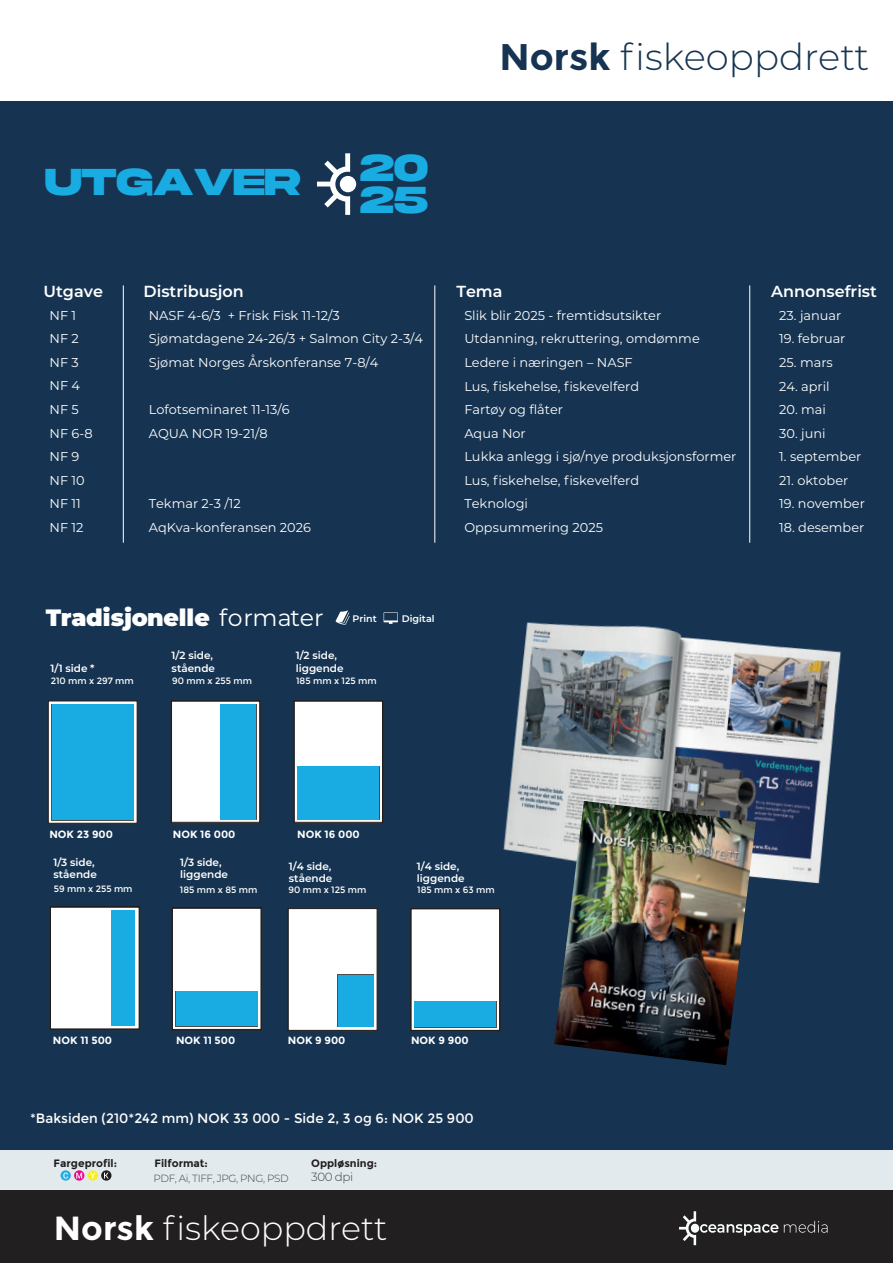
<style>
.page{position:relative;width:893px;height:1263px;background:#fff}
.page>*{position:absolute;margin:0;border:0;box-sizing:border-box;transform-origin:0 0}
.t1{font:700 39.75px/32.1px "Akira Expanded Super";color:#18ace3}
.t2{font:300 37.05px "Montserrat";color:#163451}
.t3{font:300 33.45px "Montserrat";color:#fff}
.t4{font:900 23.7px "Montserrat";color:#fff}
.t5{font:600 16.05px "Montserrat";color:#fff}
.t6{font:13.5px "Montserrat";color:#fff}
.t7{font:12.9px/23.5px "Montserrat";color:#fff}
.t8{font:300 11.85px "Montserrat";letter-spacing:-.035em;color:#403f41}
.t9{font:700 10.65px "Montserrat";color:#201d1e}
.t10{font:600 10.5px/12.6px "Montserrat";color:#fff}
.t11{font:700 10.5px "Montserrat";color:#fff}
.t12{font:300 10.35px "Montserrat";letter-spacing:-.035em;color:#403f41}
.t13{font:600 9.6px "Montserrat";color:#fff}
.t14{font:9.15px "Montserrat";color:#fff}
.s1{font-weight:700}
.s2{font-weight:400}
</style>
<div class="page">
<div style="left:0;top:102px;width:893px;height:1160px;background:#163451"></div>
<img style="left:503px;top:622px;width:339px;height:262px">
<div style="left:0;top:1190px;width:893px;height:73px;background:#221f20"></div>
<svg style="left:784px;top:1221px;width:44px;height:12px"></svg>
<svg style="left:679px;top:1211px;width:99px;height:34px"></svg>
<div style="left:0;top:1150px;width:893px;height:40px;background:#e2eaed"></div>
<svg style="left:60px;top:1170px;width:11px;height:11px"></svg>
<svg style="left:63px;top:1172px;width:5px;height:6px"></svg>
<svg style="left:74px;top:1170px;width:10px;height:11px"></svg>
<svg style="left:76px;top:1173px;width:6px;height:5px"></svg>
<svg style="left:88px;top:1170px;width:10px;height:11px"></svg>
<svg style="left:90px;top:1173px;width:5px;height:5px"></svg>
<svg style="left:101px;top:1170px;width:10px;height:11px"></svg>
<svg style="left:104px;top:1173px;width:5px;height:5px"></svg>
<svg style="left:317px;top:153px;width:39px;height:62px"></svg>
<img style="left:554px;top:801px;width:202px;height:264px">
<img style="left:47px;top:700px;width:92px;height:125px">
<div style="left:48px;top:701px;width:89px;height:122px;background:linear-gradient(to right,#fff,#fff)"></div>
<div style="left:52px;top:705px;width:82px;height:115px;background:#18ace3"></div>
<img style="left:293px;top:700px;width:91px;height:125px">
<div style="left:294px;top:701px;width:89px;height:122px;background:#fff;border:1px solid #201d1e"></div>
<div style="left:298px;top:767px;width:81px;height:53px;background:#18ace3"></div>
<img style="left:170px;top:700px;width:91px;height:125px">
<div style="left:171px;top:701px;width:89px;height:122px;background:#fff;border:1px solid #201d1e"></div>
<div style="left:171px;top:701px;width:89px;height:121px;border:1px solid #201d1e"></div>
<div style="left:220px;top:705px;width:36px;height:115px;background:#18ace3"></div>
<img style="left:410px;top:908px;width:91px;height:124px">
<div style="left:411px;top:909px;width:89px;height:122px;background:#fff;border:1px solid #201d1e"></div>
<div style="left:414px;top:1001px;width:82px;height:26px;background:#18ace3"></div>
<img style="left:287px;top:908px;width:92px;height:124px">
<div style="left:288px;top:908px;width:89px;height:122px;background:#fff;border:1px solid #201d1e"></div>
<div style="left:411px;top:908px;width:89px;height:122px;border:1px solid #201d1e"></div>
<img style="left:373px;top:974px;width:1px;height:52px">
<div style="left:338px;top:974px;width:35px;height:52px;background:#18ace3"></div>
<img style="left:171px;top:907px;width:92px;height:124px">
<div style="left:172px;top:908px;width:89px;height:122px;background:#fff;border:1px solid #201d1e"></div>
<div style="left:172px;top:907px;width:89px;height:122px;border:1px solid #201d1e"></div>
<img style="left:176px;top:991px;width:82px;height:1px">
<div style="left:176px;top:992px;width:82px;height:34px;background:#18ace3"></div>
<img style="left:49px;top:906px;width:92px;height:125px">
<div style="left:50px;top:907px;width:89px;height:122px;background:#fff"></div>
<div style="left:50px;top:907px;width:89px;height:122px;border:1px solid #201d1e"></div>
<div style="left:111px;top:911px;width:24px;height:115px;background:#18ace3"></div>
<svg style="left:384px;top:612px;width:14px;height:12px"></svg>
<svg style="left:335px;top:610px;width:15px;height:15px"></svg>
<h1 class="t1" style="left:45px;top:167px;width:257px">UTGAVER</h1>
<h1 class="t1" style="left:360px;top:153px;width:69px">20<br>25</h1>
<h2 class="t2" style="left:499px;top:32px;width:371px"><span class="s1">Norsk</span> fiskeoppdrett</h2>
<p class="t5" style="left:44px;top:280px;width:61px">Utgave</p>
<p class="t5" style="left:143px;top:280px;width:102px">Distribusjon</p>
<p class="t5" style="left:456px;top:280px;width:48px">Tema</p>
<p class="t7" style="left:464px;top:303px;width:273px">Slik blir 2025 - fremtidsutsikter<br>Utdanning, rekruttering, omdømme<br>Ledere i næringen – NASF<br>Lus, fiskehelse, fiskevelferd<br>Fartøy og flåter<br>Aqua Nor<br>Lukka anlegg i sjø/nye produksjonsformer<br>Lus, fiskehelse, fiskevelferd<br>Teknologi<br>Oppsummering 2025</p>
<p class="t7" style="left:149px;top:303px;width:276px">NASF 4-6/3 + Frisk Fisk 11-12/3<br>Sjømatdagene 24-26/3 + Salmon City 2-3/4<br>Sjømat Norges Årskonferanse 7-8/4</p>
<p class="t7" style="left:149px;top:397px;width:142px">Lofotseminaret 11-13/6<br>AQUA NOR 19-21/8</p>
<p class="t7" style="left:50px;top:303px;width:45px">NF 1<br>NF 2<br>NF 3<br>NF 4<br>NF 5<br>NF 6-8<br>NF 9<br>NF 10<br>NF 11<br>NF 12</p>
<p class="t7" style="left:149px;top:491px;width:164px">Tekmar 2-3 /12<br>AqKva-konferansen 2026</p>
<h3 class="t4" style="left:46px;top:600px;width:279px">Tradisjonelle <span class="s2">formater</span></h3>
<p class="t13" style="left:353px;top:612px;width:26px">Print</p>
<p class="t13" style="left:402px;top:612px;width:34px">Digital</p>
<p class="t10" style="left:50px;top:662px;width:46px">1/1 side *</p>
<p class="t10" style="left:172px;top:649px;width:45px">1/2 side, stående</p>
<p class="t10" style="left:296px;top:649px;width:49px">1/2 side, liggende</p>
<p class="t14" style="left:51px;top:675px;width:85px">210 mm x 297 mm</p>
<p class="t14" style="left:296px;top:675px;width:82px">185 mm x 125 mm</p>
<p class="t14" style="left:172px;top:675px;width:81px">90 mm x 255 mm</p>
<p class="t5" style="left:771px;top:280px;width:107px">Annonsefrist</p>
<p class="t7" style="left:779px;top:303px;width:64px">23. januar</p>
<p class="t7" style="left:779px;top:327px;width:68px">19. februar</p>
<p class="t7" style="left:779px;top:350px;width:55px">25. mars</p>
<p class="t7" style="left:779px;top:374px;width:52px">24. april</p>
<p class="t7" style="left:779px;top:397px;width:48px">20. mai</p>
<p class="t7" style="left:779px;top:421px;width:48px">30. juni</p>
<p class="t7" style="left:779px;top:444px;width:84px">1. september</p>
<p class="t7" style="left:779px;top:468px;width:70px">21. oktober</p>
<p class="t7" style="left:779px;top:491px;width:87px">19. november</p>
<p class="t7" style="left:779px;top:515px;width:87px">18. desember</p>
<p class="t11" style="left:49px;top:828px;width:65px">NOK 23 900</p>
<p class="t11" style="left:173px;top:828px;width:64px">NOK 16 000</p>
<p class="t11" style="left:297px;top:828px;width:64px">NOK 16 000</p>
<p class="t10" style="left:53px;top:855px;width:45px">1/3 side, stående</p>
<p class="t10" style="left:180px;top:855px;width:49px">1/3 side, liggende</p>
<p class="t10" style="left:289px;top:859px;width:45px">1/4 side, stående</p>
<p class="t10" style="left:417px;top:859px;width:49px">1/4 side, liggende</p>
<p class="t14" style="left:54px;top:883px;width:80px">59 mm x 255 mm</p>
<p class="t14" style="left:417px;top:885px;width:79px">185 mm x 63 mm</p>
<p class="t14" style="left:180px;top:884px;width:79px">185 mm x 85 mm</p>
<p class="t14" style="left:288px;top:885px;width:79px">90 mm x 125 mm</p>
<p class="t11" style="left:53px;top:1034px;width:61px">NOK 11 500</p>
<p class="t11" style="left:176px;top:1034px;width:61px">NOK 11 500</p>
<p class="t11" style="left:288px;top:1034px;width:59px">NOK 9 900</p>
<p class="t11" style="left:411px;top:1034px;width:59px">NOK 9 900</p>
<p class="t6" style="left:30px;top:1110px;width:445px">*Baksiden (210*242 mm) NOK 33 000 - Side 2, 3 og 6: NOK 25 900</p>
<p class="t9" style="left:54px;top:1157px;width:65px">Fargeprofil:</p>
<p class="t9" style="left:155px;top:1157px;width:55px">Filformat:</p>
<p class="t12" style="left:153px;top:1171px;width:137px">PDF, Ai, TIFF, JPG, PNG, PSD</p>
<p class="t9" style="left:311px;top:1157px;width:67px">Oppløsning:</p>
<p class="t8" style="left:311px;top:1169px;width:43px">300 dpi</p>
<h3 class="t3" style="left:54px;top:1206px;width:335px"><span class="s1">Norsk</span> fiskeoppdrett</h3>
</div>
